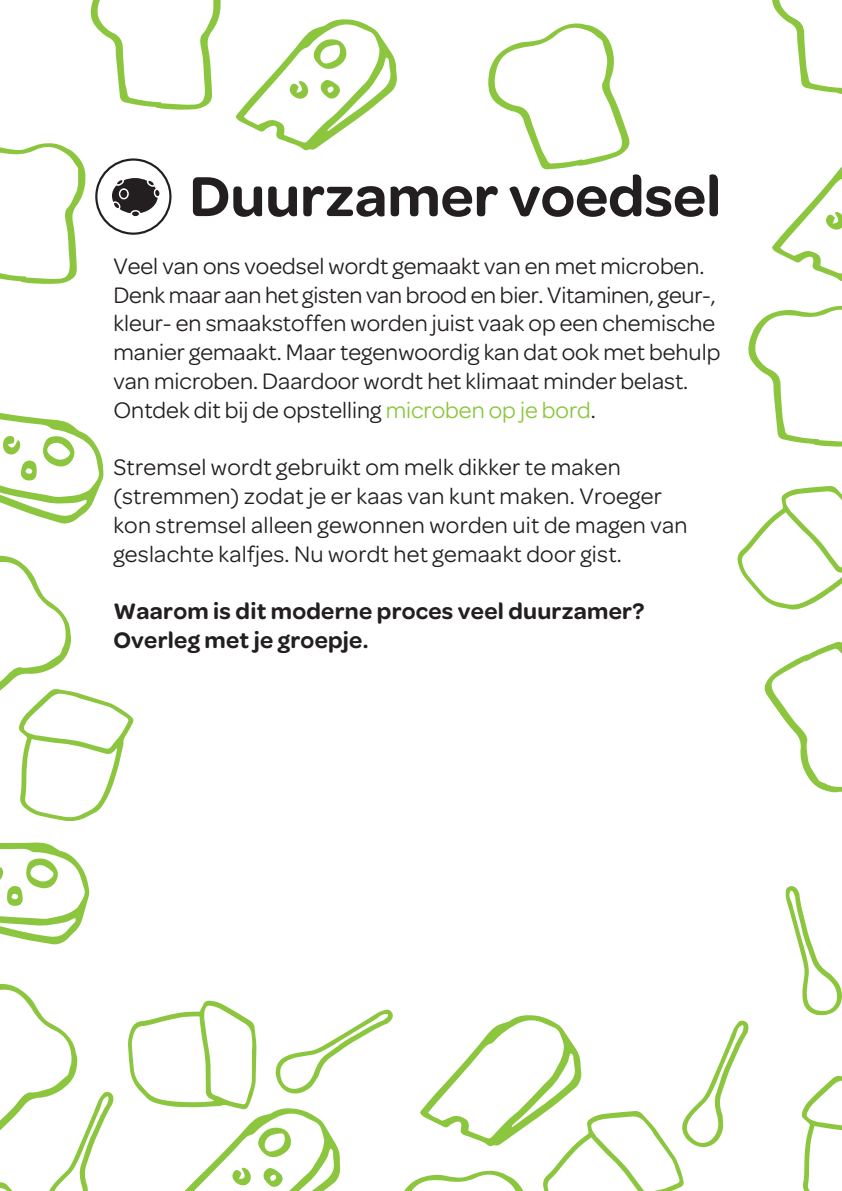
<style>
.page{position:relative;width:842px;height:1191px;background:#fff}
.page>*{position:absolute;margin:0;border:0;box-sizing:border-box;transform-origin:0 0}
.t1{font:600 60px "Omnes";color:#231f20}
.t2{font:24px/28.8px "Omnes";color:#231f20}
.t3{font:600 24px/28.8px "Omnes";letter-spacing:.01em;color:#231f20}
.s1{color:#8bc63e}
</style>
<div class="page">
<svg style="left:772px;top:0;width:70px;height:94px"></svg>
<svg style="left:488px;top:23px;width:142px;height:147px"></svg>
<svg style="left:748px;top:306px;width:94px;height:141px"></svg>
<svg style="left:0;top:143px;width:86px;height:141px"></svg>
<svg style="left:90px;top:0;width:131px;height:110px"></svg>
<svg style="left:235px;top:19px;width:162px;height:132px"></svg>
<svg style="left:772px;top:166px;width:70px;height:115px"></svg>
<svg style="left:764px;top:641px;width:78px;height:152px"></svg>
<svg style="left:0;top:842px;width:89px;height:102px"></svg>
<svg style="left:0;top:413px;width:103px;height:111px"></svg>
<svg style="left:0;top:555px;width:134px;height:267px"></svg>
<svg style="left:801px;top:1076px;width:41px;height:115px"></svg>
<svg style="left:785px;top:886px;width:57px;height:129px"></svg>
<svg style="left:737px;top:486px;width:105px;height:124px"></svg>
<svg style="left:128px;top:1000px;width:621px;height:191px"></svg>
<svg style="left:0;top:984px;width:114px;height:207px"></svg>
<svg style="left:112px;top:178px;width:48px;height:38px"></svg>
<div style="left:95px;top:158px;width:76px;height:77px;border:2px solid #231f20;border-radius:50%"></div>
<h1 class="t1" style="left:189px;top:162px;width:533px">Duurzamer voedsel</h1>
<p class="t2" style="left:113px;top:251px;width:608px">Veel van ons voedsel wordt gemaakt van en met microben.<br>Denk maar aan het gisten van brood en bier. Vitaminen, geur-, kleur- en smaakstoffen worden juist vaak op een chemische manier gemaakt. Maar tegenwoordig kan dat ook met behulp van microben. Daardoor wordt het klimaat minder belast.<br>Ontdek dit bij de opstelling <span class="s1">microben op je bord</span>.</p>
<p class="t2" style="left:113px;top:453px;width:576px">Stremsel wordt gebruikt om melk dikker te maken (stremmen) zodat je er kaas van kunt maken. Vroeger kon stremsel alleen gewonnen worden uit de magen van geslachte kalfjes. Nu wordt het gemaakt door gist.</p>
<p class="t3" style="left:113px;top:597px;width:532px">Waarom is dit moderne proces veel duurzamer?<br>Overleg met je groepje.</p>
</div>
